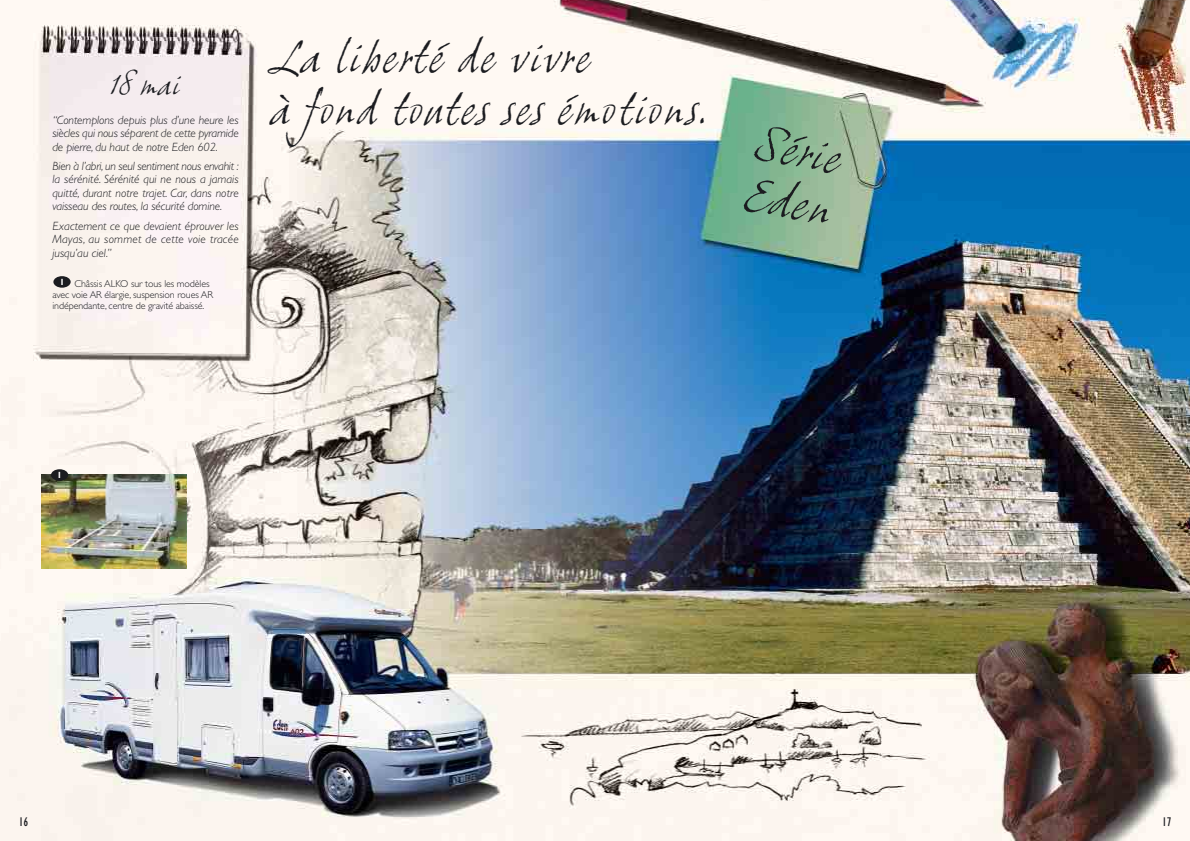
<style>
.page{position:relative;width:1190px;height:841px;background:#fff}
.page>*{position:absolute;margin:0;border:0;box-sizing:border-box;transform-origin:0 0}
.t1{font:italic 47px/52px "Grimshaw Hand ITC";color:#1b1c20}
.t2{font:italic 44px/52px "Grimshaw Hand ITC";letter-spacing:.02em;color:#1b1c20}
.t3{font:italic 30px "Grimshaw Hand ITC";color:#1b1c20}
.t4{font:condensed 13px "Gill Sans";color:#1b1c20}
.t5{font:italic 300 12px/13.5px "Gill Sans";letter-spacing:-.01em;color:#1b1c20;text-align:justify}
.t6{font:300 10px/11px "Gill Sans";letter-spacing:-.01em;color:#1b1c20}
.t7{font:700 condensed 9px "Gill Sans";color:#fff}
</style>
<div class="page">
<img style="left:0;top:0;width:1190px;height:841px">
<div style="left:53px;top:276px;width:18px;height:12px;background:#1b1c20;border-radius:50%"></div>
<img style="left:42px;top:475px;width:144px;height:93px">
<div style="left:51px;top:469px;width:17px;height:12px;background:#1b1c20;border-radius:50%"></div>
<h3 class="t3" style="left:110px;top:69px;width:72px">18 mai</h3>
<p class="t5" style="left:52px;top:114px;width:188px">“Contemplons depuis plus d’une heure les siècles qui nous séparent de cette pyramide de pierre, du haut de notre Eden 602.</p>
<p class="t5" style="left:52px;top:160px;width:188px">Bien à l’abri,un seul sentiment nous envahit : la sérénité. Sérénité qui ne nous a jamais quitté, durant notre trajet. Car, dans notre vaisseau des routes, la sécurité domine.</p>
<p class="t5" style="left:52px;top:220px;width:188px">Exactement ce que devaient éprouver les Mayas, au sommet de cette voie tracée jusqu’au ciel.”</p>
<p class="t6" style="left:52px;top:279px;width:162px;text-indent:22px">Châssis ALKO sur tous les modèles avec voie AR élargie, suspension roues AR indépendante, centre de gravité abaissé.</p>
<p class="t7" style="left:60px;top:279px;width:6px">1</p>
<h2 class="t2" style="left:271px;top:34px;width:441px">La liberté de vivre<br>à fond toutes ses émotions.</h2>
<h1 class="t1" style="left:761px;top:120px;width:89px;rotate:11deg">Série<br>Eden</h1>
<p class="t7" style="left:57px;top:472px;width:6px">1</p>
<p class="t4" style="left:19px;top:817px;width:11px">16</p>
<p class="t4" style="left:1162px;top:817px;width:11px">17</p>
</div>
